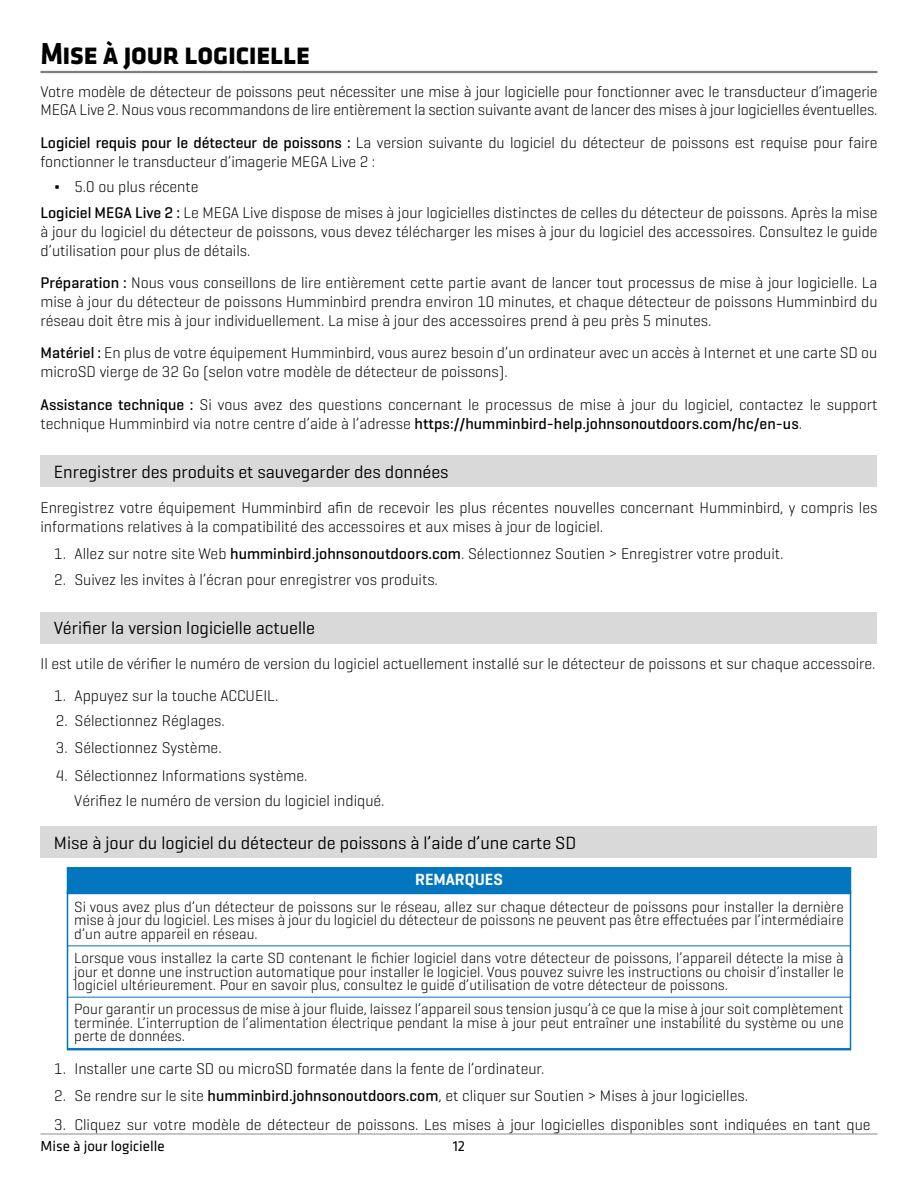
<style>
.page{position:relative;width:918px;height:1188px;background:#fff}
.page>*{position:absolute;margin:0;border:0;box-sizing:border-box;transform-origin:0 0}
.t1{font:700 31.5px "Klavika";letter-spacing:-.03em;color:#000;scale:.92 1}
.t2{font:18px "Geogrotesque";color:#000}
.t3{font:600 16.5px "Geogrotesque";color:#fff}
.t4{font:300 15.75px/18.9px "Geogrotesque";color:#000}
.t5{font:300 15px/13.5px "Geogrotesque";color:#000;text-align:justify}
.t6{font:15px "Klavika";color:#000}
.s1{font-weight:500}
</style>
<div class="page">
<hr style="left:40px;top:1133px;width:837px;height:2px;background:#b3b3b3">
<hr style="left:40px;top:71px;width:837px;height:2px;background:#7f7f7f">
<div style="left:40px;top:456px;width:837px;height:31px;background:#d9d9d9"></div>
<div style="left:40px;top:612px;width:837px;height:31px;background:#d9d9d9"></div>
<div style="left:40px;top:827px;width:837px;height:31px;background:#d9d9d9"></div>
<div style="left:67px;top:868px;width:783px;height:25px;background:#0276be"></div>
<div style="left:67px;top:867px;width:784px;height:27px;border:1px solid #0276be"></div>
<div style="left:67px;top:891px;width:784px;height:159px;border:1px solid #0276be"></div>
<hr style="left:67px;top:945px;width:783px;height:1px;background:#0276be">
<hr style="left:67px;top:997px;width:783px;height:1px;background:#0276be">
<hr style="left:67px;top:1048px;width:783px;height:1px;background:#0276be">
<h1 class="t1" style="left:40px;top:41px;width:295px">Mise à jour logicielle</h1>
<p class="t4" style="left:40px;top:82px;width:839px">Votre modèle de détecteur de poissons peut nécessiter une mise à jour logicielle pour fonctionner avec le transducteur d’imagerie<br>MEGA Live 2. Nous vous recommandons de lire entièrement la section suivante avant de lancer des mises à jour logicielles éventuelles.</p>
<p class="t4" style="left:40px;top:133px;width:839px"><span class="s1">Logiciel requis pour le détecteur de poissons :</span> La version suivante du logiciel du détecteur de poissons est requise pour faire fonctionner le transducteur d’imagerie MEGA Live 2 :</p>
<p class="t4" style="left:40px;top:174px;width:839px;line-height:25.7px;text-indent:14px"><span class="s1">∆</span> 5.0 ou plus récente<br><span class="s1">Logiciel MEGA Live 2 :</span> Le MEGA Live dispose de mises à jour logicielles distinctes de celles du détecteur de poissons. Après la mise</p>
<p class="t4" style="left:40px;top:222px;width:839px">à jour du logiciel du détecteur de poissons, vous devez télécharger les mises à jour du logiciel des accessoires. Consultez le guide d’utilisation pour plus de détails.</p>
<p class="t4" style="left:40px;top:274px;width:839px;text-align:justify"><span class="s1">Préparation :</span> Nous vous conseillons de lire entièrement cette partie avant de lancer tout processus de mise à jour logicielle. La mise à jour du détecteur de poissons Humminbird prendra environ 10 minutes, et chaque détecteur de poissons Humminbird du réseau doit être mis à jour individuellement. La mise à jour des accessoires prend à peu près 5 minutes.</p>
<p class="t4" style="left:40px;top:344px;width:838px"><span class="s1">Matériel :</span> En plus de votre équipement Humminbird, vous aurez besoin d’un ordinateur avec un accès à Internet et une carte SD ou microSD vierge de 32 Go (selon votre modèle de détecteur de poissons).</p>
<p class="t4" style="left:40px;top:395px;width:838px"><span class="s1">Assistance technique :</span> Si vous avez des questions concernant le processus de mise à jour du logiciel, contactez le support technique Humminbird via notre centre d’aide à l’adresse <span class="s1">https://humminbird-help.johnsonoutdoors.com/hc/en-us</span>.</p>
<p class="t2" style="left:54px;top:462px;width:396px">Enregistrer des produits et sauvegarder des données</p>
<p class="t4" style="left:40px;top:498px;width:838px">Enregistrez votre équipement Humminbird afin de recevoir les plus récentes nouvelles concernant Humminbird, y compris les informations relatives à la compatibilité des accessoires et aux mises à jour de logiciel.</p>
<p class="t4" style="left:54px;top:545px;width:731px">1. Allez sur notre site Web <span class="s1">humminbird.johnsonoutdoors.com</span>. Sélectionnez Soutien &gt; Enregistrer votre produit.</p>
<p class="t4" style="left:54px;top:570px;width:385px">2. Suivez les invites à l’écran pour enregistrer vos produits.</p>
<p class="t2" style="left:54px;top:618px;width:263px">Vérifier la version logicielle actuelle</p>
<p class="t4" style="left:40px;top:654px;width:837px">Il est utile de vérifier le numéro de version du logiciel actuellement installé sur le détecteur de poissons et sur chaque accessoire.</p>
<p class="t4" style="left:54px;top:687px;width:226px">1. Appuyez sur la touche ACCUEIL.</p>
<p class="t4" style="left:56px;top:711px;width:170px">2. Sélectionnez Réglages.</p>
<p class="t4" style="left:56px;top:739px;width:167px">3. Sélectionnez Système.</p>
<p class="t4" style="left:74px;top:763px;width:312px;line-height:25.7px;text-indent:-18px">4. Sélectionnez Informations système.<br>Vérifiez le numéro de version du logiciel indiqué.</p>
<p class="t2" style="left:54px;top:833px;width:524px">Mise à jour du logiciel du détecteur de poissons à l’aide d’une carte SD</p>
<p class="t3" style="left:415px;top:872px;width:89px">REMARQUES</p>
<p class="t5" style="left:74px;top:900px;width:771px">Si vous avez plus d’un détecteur de poissons sur le réseau, allez sur chaque détecteur de poissons pour installer la dernière mise à jour du logiciel. Les mises à jour du logiciel du détecteur de poissons ne peuvent pas être effectuées par l’intermédiaire d’un autre appareil en réseau.</p>
<p class="t5" style="left:74px;top:951px;width:771px">Lorsque vous installez la carte SD contenant le fichier logiciel dans votre détecteur de poissons, l’appareil détecte la mise à jour et donne une instruction automatique pour installer le logiciel. Vous pouvez suivre les instructions ou choisir d’installer le logiciel ultérieurement. Pour en savoir plus, consultez le guide d’utilisation de votre détecteur de poissons.</p>
<p class="t5" style="left:74px;top:1003px;width:771px">Pour garantir un processus de mise à jour fluide, laissez l’appareil sous tension jusqu’à ce que la mise à jour soit complètement terminée. L’interruption de l’alimentation électrique pendant la mise à jour peut entraîner une instabilité du système ou une perte de données.</p>
<p class="t4" style="left:54px;top:1059px;width:492px">1. Installer une carte SD ou microSD formatée dans la fente de l’ordinateur.</p>
<p class="t4" style="left:54px;top:1087px;width:695px">2. Se rendre sur le site <span class="s1">humminbird.johnsonoutdoors.com</span>, et cliquer sur Soutien &gt; Mises à jour logicielles.</p>
<p class="t4" style="left:54px;top:1115px;width:818px">3. Cliquez sur votre modèle de détecteur de poissons. Les mises à jour logicielles disponibles sont indiquées en tant que</p>
<p class="t6" style="left:40px;top:1139px;width:126px">Mise à jour logicielle</p>
<p class="t6" style="left:453px;top:1139px;width:14px">12</p>
</div>
